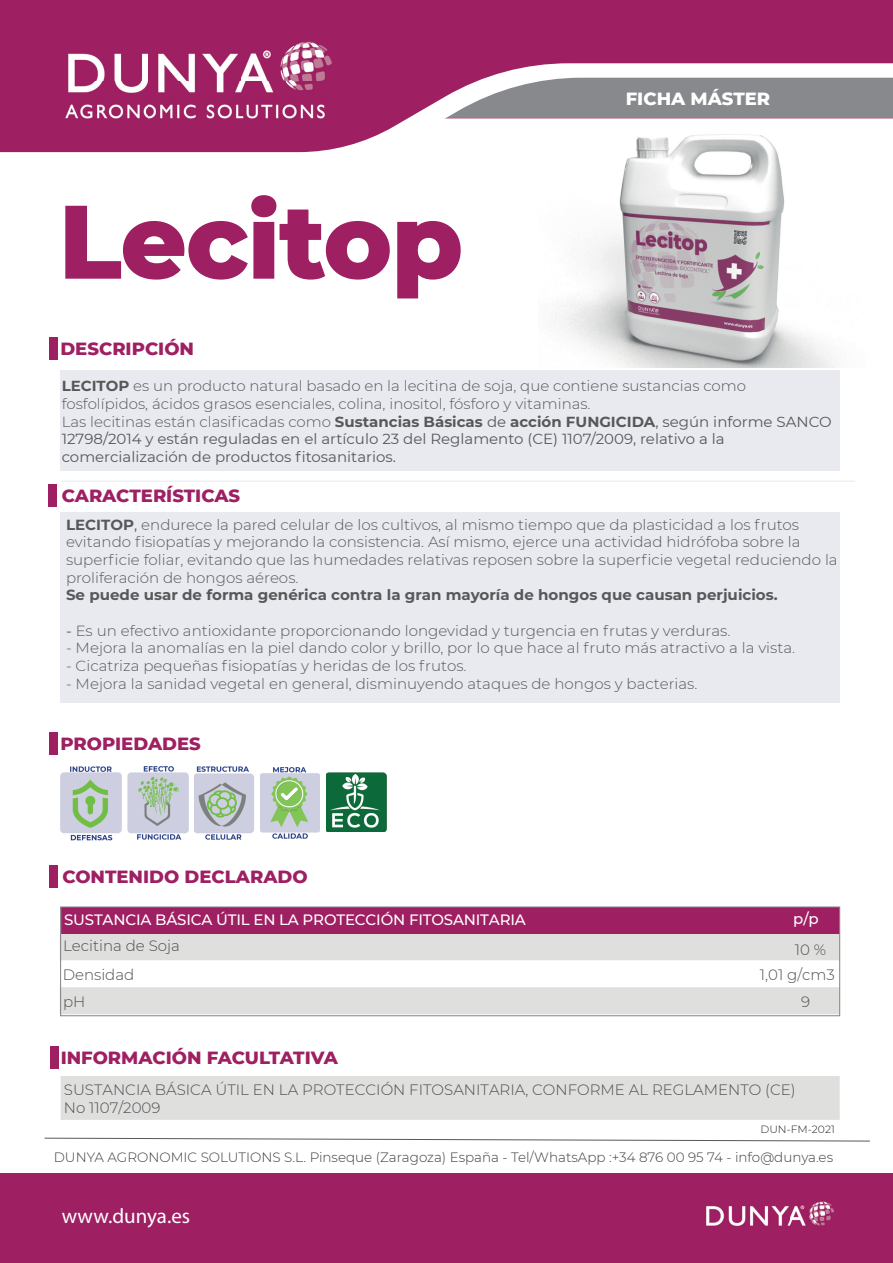
<style>
.page{position:relative;width:893px;height:1263px;background:#fff}
.page>*{position:absolute;margin:0;border:0;box-sizing:border-box;transform-origin:0 0}
.t1{font:800 102px "Montserrat";color:#9e1f62}
.t2{font:21px "Myriad Pro";color:#fff}
.t3{font:800 18px "Montserrat";color:#9e1f62}
.t4{font:800 18px "Montserrat";color:#fff}
.t5{font:300 15px/18px "Montserrat";color:#4b4d4f}
.t6{font:500 15px "Montserrat";letter-spacing:-.01em;color:#fff}
.t7{font:300 14.7px/17.7px "Montserrat";color:#57585a}
.t8{font:700 14.7px "Montserrat";color:#57585a}
.t9{font:300 14.55px/17.5px "Montserrat";color:#57585a}
.t10{font:300 13.5px "Montserrat";color:#3e3e3f}
.t11{font:300 10.5px "Montserrat";color:#231f20}
.s1{font-weight:700}
.s2{font-weight:400}
</style>
<div class="page">
<img style="left:545px;top:167px;width:295px;height:200px">
<div style="left:61px;top:512px;width:779px;height:191px;background:#e9eaef"></div>
<div style="left:0;top:1174px;width:893px;height:89px;background:#9e1f62"></div>
<div style="left:60px;top:370px;width:780px;height:101px;background:#e9eaef"></div>
<div style="left:0;top:0;width:893px;height:63px;background:#9e1f62"></div>
<svg style="left:0;top:63px;width:893px;height:104px"></svg>
<div style="left:49px;top:338px;width:8px;height:22px;background:#9e1f62"></div>
<div style="left:48px;top:484px;width:9px;height:23px;background:#9e1f62"></div>
<div style="left:49px;top:732px;width:9px;height:22px;background:#9e1f62"></div>
<div style="left:49px;top:865px;width:8px;height:23px;background:#9e1f62"></div>
<svg style="left:44px;top:1137px;width:826px;height:5px"></svg>
<img style="left:60px;top:766px;width:61px;height:75px">
<div style="left:62px;top:909px;width:776px;height:25px;background:#9e1f62"></div>
<svg style="left:62px;top:934px;width:776px;height:80px;fill:#dfdfde"></svg>
<div style="left:50px;top:1046px;width:9px;height:22px;background:#9e1f62"></div>
<div style="left:61px;top:1076px;width:779px;height:44px;background:#dfdfde"></div>
<img style="left:127px;top:766px;width:61px;height:74px">
<img style="left:260px;top:767px;width:60px;height:72px">
<img style="left:194px;top:766px;width:60px;height:74px">
<img style="left:326px;top:773px;width:60px;height:59px">
<svg style="left:65px;top:195px;width:325px;height:85px"></svg>
<svg style="left:397px;top:221px;width:64px;height:78px"></svg>
<div style="left:60px;top:907px;width:780px;height:109px;border:1px solid #808285"></div>
<img style="left:56px;top:34px;width:278px;height:96px">
<img style="left:706px;top:1201px;width:128px;height:25px">
<h1 class="t1" style="left:59px;top:185px;width:405px">Lecitop</h1>
<p class="t3" style="left:60px;top:339px;width:135px">DESCRIPCIÓN</p>
<p class="t4" style="left:626px;top:89px;width:146px">FICHA MÁSTER</p>
<p class="t9" style="left:62px;top:378px;width:772px"><span class="s1">LECITOP</span> es un producto natural basado en la lecitina de soja, que contiene sustancias como fosfolípidos, ácidos grasos esenciales, colina, inositol, fósforo y vitaminas.<br>Las lecitinas están clasificadas como <span class="s1">Sustancias Básicas</span> <span class="s2">de</span> <span class="s1">acción FUNGICIDA</span><span class="s2">, según informe SANCO 12798/2014 y están reguladas en el artículo 23 del Reglamento (CE) 1107/2009, relativo a la comercialización de productos fitosanitarios.</span></p>
<p class="t3" style="left:62px;top:485px;width:180px">CARACTERÍSTICAS</p>
<p class="t7" style="left:66px;top:516px;width:773px"><span class="s1">LECITOP</span><span class="s2">,</span> endurece la pared celular de los cultivos, al mismo tiempo que da plasticidad a los frutos evitando fisiopatías y mejorando la consistencia. Así mismo, ejerce una actividad hidrófoba sobre la superficie foliar, evitando que las humedades relativas reposen sobre la superficie vegetal reduciendo la proliferación de hongos aéreos.</p>
<p class="t8" style="left:66px;top:589px;width:713px">Se puede usar de forma genérica contra la gran mayoría de hongos que causan perjuicios.</p>
<p class="t7" style="left:66px;top:622px;width:666px"><span class="s2">-</span> Es un efectivo antioxidante proporcionando longevidad y turgencia en frutas y verduras.</p>
<p class="t7" style="left:66px;top:639px;width:731px">- Mejora la anomalías en la piel dando color y brillo, por lo que hace al fruto más atractivo a la vista.</p>
<p class="t7" style="left:66px;top:656px;width:402px">- Cicatriza pequeñas fisiopatías y heridas de los frutos.</p>
<p class="t7" style="left:66px;top:674px;width:633px">- Mejora la sanidad vegetal en general, disminuyendo ataques de hongos y bacterias.</p>
<p class="t3" style="left:60px;top:733px;width:142px">PROPIEDADES</p>
<p class="t3" style="left:62px;top:866px;width:247px">CONTENIDO DECLARADO</p>
<p class="t6" style="left:64px;top:912px;width:463px">SUSTANCIA BÁSICA ÚTIL EN LA PROTECCIÓN FITOSANITARIA</p>
<p class="t6" style="left:793px;top:910px;width:27px">p/p</p>
<p class="t5" style="left:63px;top:937px;width:118px">Lecitina de Soja</p>
<p class="t5" style="left:795px;top:941px;width:33px">10 %</p>
<p class="t5" style="left:63px;top:966px;width:73px">Densidad</p>
<p class="t5" style="left:760px;top:966px;width:76px">1,01 g/cm3</p>
<p class="t5" style="left:63px;top:993px;width:24px">pH</p>
<p class="t3" style="left:61px;top:1047px;width:279px">INFORMACIÓN FACULTATIVA</p>
<p class="t5" style="left:64px;top:1081px;width:733px">SUSTANCIA BÁSICA ÚTIL EN LA PROTECCIÓN FITOSANITARIA, CONFORME AL REGLAMENTO (CE)<br>No 1107/2009</p>
<p class="t5" style="left:801px;top:993px;width:11px">9</p>
<p class="t11" style="left:760px;top:1124px;width:76px">DUN-FM-2021</p>
<p class="t10" style="left:54px;top:1148px;width:781px">DUNYA AGRONOMIC SOLUTIONS S.L. Pinseque (Zaragoza) España - Tel/WhatsApp :+34 876 00 95 74 - info@dunya.es</p>
<h2 class="t2" style="left:62px;top:1208px;width:130px">www.dunya.es</h2>
</div>
